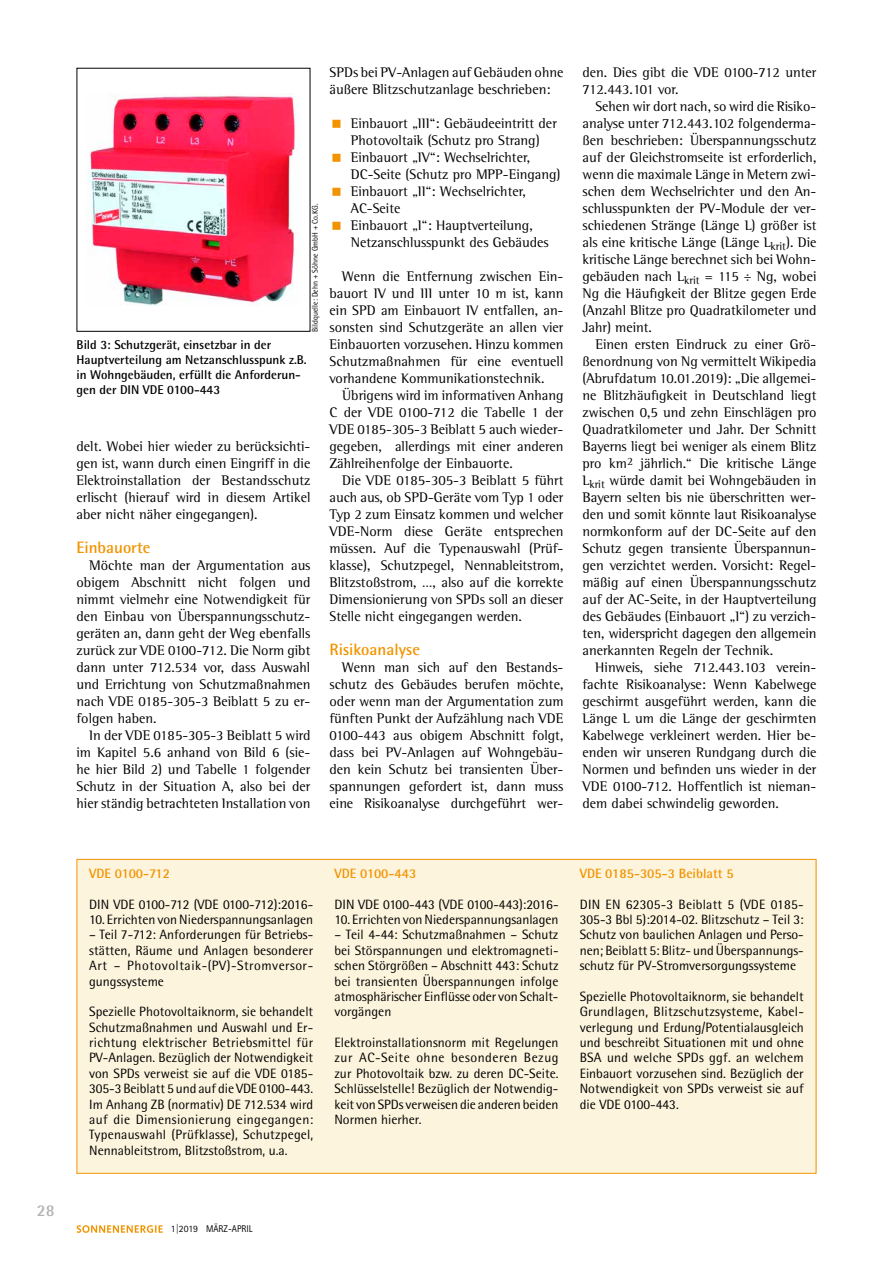
<style>
.page{position:relative;width:893px;height:1263px;background:#fff}
.page>*{position:absolute;margin:0;border:0;box-sizing:border-box;transform-origin:0 0}
.t1{font:700 16.5px "Rotis Semi Sans Std";color:#f29400}
.t2{font:700 16.5px "Rotis Semi Sans Std";color:#b1b3b4}
.t3{font:14.25px/17px "Rotis Semi Serif Std";color:#000;text-align:justify}
.t4{font:13.5px/15.5px "Rotis Semi Sans Std";color:#000;text-align:justify}
.t5{font:700 13.5px "Rotis Semi Sans Std";color:#f29400}
.t6{font:700 12.75px/15px "Rotis Semi Sans Std";color:#000}
.t7{font:9.75px "Rotis Sans Serif Std";color:#000}
.t8{font:8.25px "Rotis Semi Sans Std";color:#000;scale:.94 1}
</style>
<div class="page">
<svg style="left:77px;top:1225px;width:86px;height:8px"></svg>
<div style="left:77px;top:859px;width:739px;height:314px;background:#fcf4dd"></div>
<img style="left:86px;top:94px;width:215px;height:212px">
<p class="t8" style="left:310px;top:332px;width:138px;rotate:-90deg">Bildquelle: Dehn + Söhne GmbH + Co.KG.</p>
<p class="t6" style="left:77px;top:337px;width:232px">Bild 3: Schutzgerät, einsetzbar in der Hauptverteilung am Netzanschlusspunk z.B. in Wohngebäuden, erfüllt die Anforderun&shy;gen der DIN VDE 0100-443</p>
<p class="t3" style="left:77px;top:437px;width:235px">delt. Wobei hier wieder zu berücksichti&shy;gen ist, wann durch einen Eingriff in die Elektroinstallation der Bestandsschutz erlischt (hierauf wird in diesem Artikel aber nicht näher eingegangen).</p>
<p class="t1" style="left:77px;top:537px;width:76px">Einbauorte</p>
<p class="t3" style="left:77px;top:556px;width:235px;text-indent:13px">Möchte man der Argumentation aus obigem Abschnitt nicht folgen und nimmt vielmehr eine Notwendigkeit für den Einbau von Überspannungsschutz&shy;geräten an, dann geht der Weg ebenfalls zurück zur VDE 0100-712. Die Norm gibt dann unter 712.534 vor, dass Auswahl und Errichtung von Schutzmaßnahmen nach VDE 0185-305-3 Beiblatt 5 zu er&shy;folgen haben.</p>
<p class="t3" style="left:77px;top:727px;width:235px;text-indent:13px">In der VDE 0185-305-3 Beiblatt 5 wird im Kapitel 5.6 anhand von Bild 6 (sie&shy;he hier Bild 2) und Tabelle 1 folgender Schutz in der Situation A, also bei der hier ständig betrachteten Installation von</p>
<p class="t3" style="left:330px;top:63px;width:235px">SPDs bei PV-Anlagen auf Gebäuden ohne äußere Blitzschutzanlage beschrieben:</p>
<p class="t3" style="left:351px;top:114px;width:211px;text-align:left">Einbauort „III“: Gebäudeeintritt der<br>Photovoltaik (Schutz pro Strang)<br>Einbauort „IV“: Wechselrichter,<br>DC-Seite (Schutz pro MPP-Eingang)<br>Einbauort „II“: Wechselrichter,<br>AC-Seite<br>Einbauort „I“: Hauptverteilung,<br>Netzanschlusspunkt des Gebäudes</p>
<p class="t3" style="left:330px;top:267px;width:235px;text-indent:13px">Wenn die Entfernung zwischen Ein&shy;bauort IV und III unter 10 m ist, kann ein SPD am Einbauort IV entfallen, an&shy;sonsten sind Schutzgeräte an allen vier Einbauorten vorzusehen. Hinzu kommen Schutzmaßnahmen für eine eventuell vorhandene Kommunikationstechnik.</p>
<p class="t3" style="left:330px;top:387px;width:235px;text-indent:13px">Übrigens wird im informativen Anhang C der VDE 0100-712 die Tabelle 1 der VDE 0185-305-3 Beiblatt 5 auch wieder&shy;gegeben, allerdings mit einer anderen Zählreihenfolge der Einbauorte.</p>
<p class="t3" style="left:330px;top:472px;width:235px;text-indent:13px">Die VDE 0185-305-3 Beiblatt 5 führt auch aus, ob SPD-Geräte vom Typ 1 oder Typ 2 zum Einsatz kommen und welcher VDE-Norm diese Geräte entsprechen müssen. Auf die Typenauswahl (Prüf&shy;klasse), Schutzpegel, Nennableitstrom, Blitzstoßstrom, …, also auf die korrekte Dimensionierung von SPDs soll an dieser Stelle nicht eingegangen werden.</p>
<p class="t1" style="left:330px;top:639px;width:92px">Risikoanalyse</p>
<p class="t3" style="left:330px;top:659px;width:235px;text-indent:13px">Wenn man sich auf den Bestands&shy;schutz des Gebäudes berufen möchte, oder wenn man der Argumentation zum fünften Punkt der Aufzählung nach VDE 0100-443 aus obigem Abschnitt folgt, dass bei PV-Anlagen auf Wohngebäu&shy;den kein Schutz bei transienten Über&shy;spannungen gefordert ist, dann muss eine Risikoanalyse durchgeführt wer-</p>
<p class="t3" style="left:583px;top:63px;width:235px">den. Dies gibt die VDE 0100-712 unter<br>712.443.101 vor.</p>
<p class="t3" style="left:583px;top:97px;width:235px;text-indent:13px">Sehen wir dort nach, so wird die Risiko&shy;analyse unter 712.443.102 folgenderma&shy;ßen beschrieben: Überspannungsschutz auf der Gleichstromseite ist erforderlich, wenn die maximale Länge in Metern zwi&shy;schen dem Wechselrichter und den An&shy;schlusspunkten der PV-Module der ver&shy;schiedenen Stränge (Länge L) größer ist als eine kritische Länge (Länge L<sub>krit</sub>). Die kritische Länge berechnet sich bei Wohn&shy;gebäuden nach L<sub>krit</sub> = 115 ÷ Ng, wobei Ng die Häufigkeit der Blitze gegen Erde (Anzahl Blitze pro Quadratkilometer und Jahr) meint.</p>
<p class="t3" style="left:583px;top:335px;width:235px;text-indent:13px">Einen ersten Eindruck zu einer Grö&shy;ßenordnung von Ng vermittelt Wikipedia (Abrufdatum 10.01.2019): „Die allgemei&shy;ne Blitzhäufigkeit in Deutschland liegt zwischen 0,5 und zehn Einschlägen pro Quadratkilometer und Jahr. Der Schnitt Bayerns liegt bei weniger als einem Blitz pro km<sup>2</sup> jährlich.“ Die kritische Länge L<sub>krit</sub> würde damit bei Wohngebäuden in Bayern selten bis nie überschritten wer&shy;den und somit könnte laut Risikoanalyse normkonform auf der DC-Seite auf den Schutz gegen transiente Überspannun&shy;gen verzichtet werden. Vorsicht: Regel&shy;mäßig auf einen Überspannungsschutz auf der AC-Seite, in der Hauptverteilung des Gebäudes (Einbauort „I“) zu verzich&shy;ten, widerspricht dagegen den allgemein anerkannten Regeln der Technik.</p>
<p class="t3" style="left:583px;top:659px;width:235px;text-indent:13px">Hinweis, siehe 712.443.103 verein&shy;fachte Risikoanalyse: Wenn Kabelwege geschirmt ausgeführt werden, kann die Länge L um die Länge der geschirmten Kabelwege verkleinert werden. Hier be&shy;enden wir unseren Rundgang durch die Normen und befinden uns wieder in der VDE 0100-712. Hoffentlich ist nieman&shy;dem dabei schwindelig geworden.</p>
<p class="t2" style="left:37px;top:1200px;width:19px">28</p>
<p class="t5" style="left:89px;top:865px;width:82px">VDE 0100-712</p>
<p class="t4" style="left:89px;top:896px;width:226px">DIN VDE 0100-712 (VDE 0100-712):2016-</p>
<p class="t4" style="left:89px;top:911px;width:226px">10. Errichten von Niederspannungsanlagen</p>
<p class="t4" style="left:89px;top:927px;width:226px">– Teil 7-712: Anforderungen für Betriebs&shy;stätten, Räume und Anlagen besonderer Art – Photovoltaik-(PV)-Stromversor&shy;gungssysteme</p>
<p class="t4" style="left:89px;top:1004px;width:226px">Spezielle Photovoltaiknorm, sie behandelt Schutzmaßnahmen und Auswahl und Er&shy;richtung elektrischer Betriebsmittel für PV-Anlagen. Bezüglich der Notwendigkeit von SPDs verweist sie auf die VDE 0185- 305-3 Beiblatt 5 und auf die VDE 0100-443.<br>Im Anhang ZB (normativ) DE 712.534 wird auf die Dimensionierung eingegangen:<br>Typenauswahl (Prüfklasse), Schutzpegel, Nennableitstrom, Blitzstoßstrom, u.a.</p>
<p class="t5" style="left:334px;top:865px;width:83px">VDE 0100-443</p>
<p class="t4" style="left:334px;top:896px;width:226px">DIN VDE 0100-443 (VDE 0100-443):2016-</p>
<p class="t4" style="left:334px;top:911px;width:226px">10. Errichten von Niederspannungsanlagen</p>
<p class="t4" style="left:334px;top:927px;width:226px">– Teil 4-44: Schutzmaßnahmen – Schutz bei Störspannungen und elektromagneti&shy;schen Störgrößen – Abschnitt 443: Schutz bei transienten Überspannungen infolge atmosphärischer Einflüsse oder von Schalt&shy;vorgängen</p>
<p class="t4" style="left:334px;top:1035px;width:226px">Elektroinstallationsnorm mit Regelungen zur AC-Seite ohne besonderen Bezug zur Photovoltaik bzw. zu deren DC-Seite.<br>Schlüsselstelle! Bezüglich der Notwendig&shy;keit von SPDs verweisen die anderen beiden Normen hierher.</p>
<p class="t5" style="left:580px;top:865px;width:155px">VDE 0185-305-3 Beiblatt 5</p>
<p class="t4" style="left:580px;top:896px;width:226px">DIN EN 62305-3 Beiblatt 5 (VDE 0185- 305-3 Bbl 5):2014-02. Blitzschutz – Teil 3:<br>Schutz von baulichen Anlagen und Perso&shy;nen; Beiblatt 5: Blitz- und Überspannungs&shy;schutz für PV-Stromversorgungssysteme</p>
<p class="t4" style="left:580px;top:988px;width:226px">Spezielle Photovoltaiknorm, sie behandelt Grundlagen, Blitzschutzsysteme, Kabel&shy;verlegung und Erdung/Potentialausgleich und beschreibt Situationen mit und ohne BSA und welche SPDs ggf. an welchem Einbauort vorzusehen sind. Bezüglich der Notwendigkeit von SPDs verweist sie auf die VDE 0100-443.</p>
<p class="t7" style="left:171px;top:1223px;width:83px">1|2019 MÄRZ-APRIL</p>
</div>
